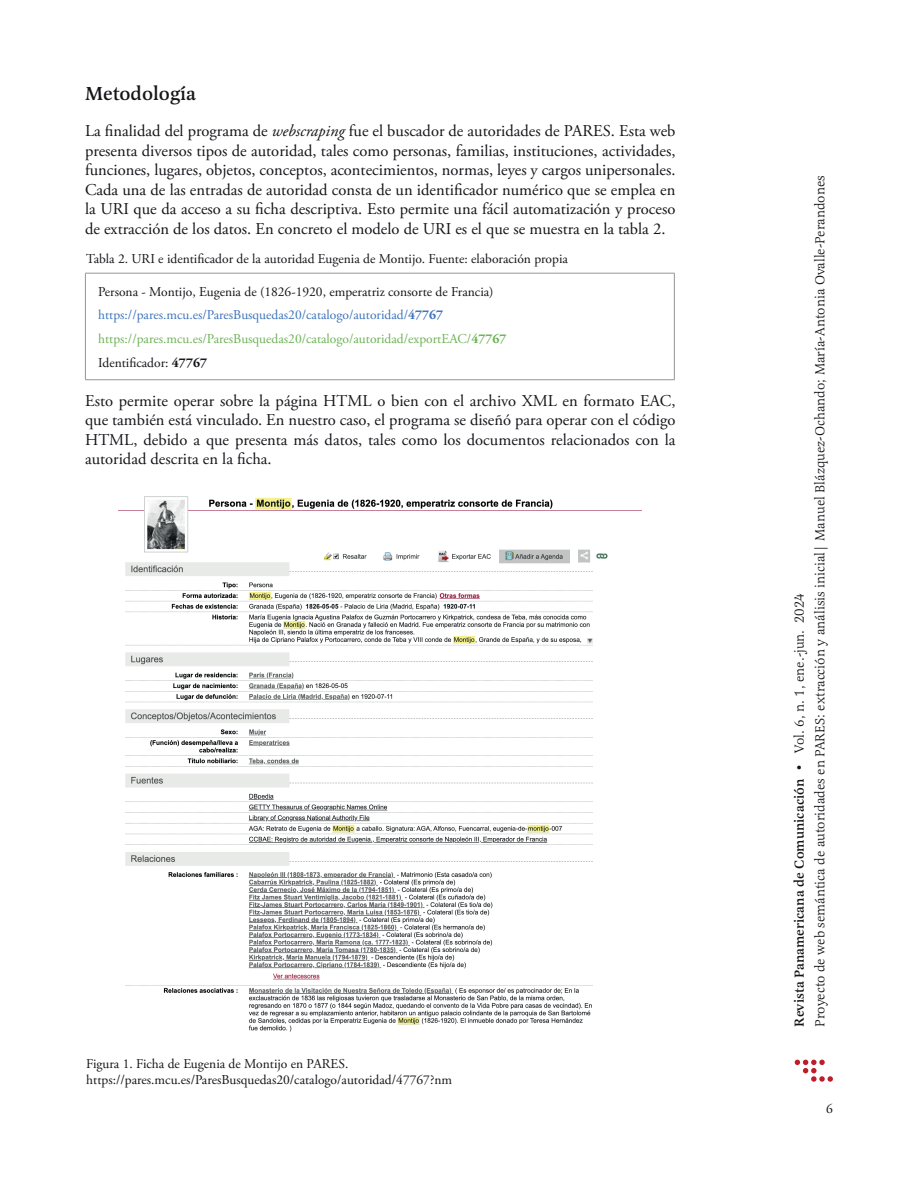
<style>
.page{position:relative;width:918px;height:1188px;background:#fff}
.page>*{position:absolute;margin:0;border:0;box-sizing:border-box;transform-origin:0 0}
.t1{font:500 19.5px "Latienne Pro";color:#171419}
.t2{font:16.5px/19.5px "Adobe Garamond Pro";color:#171419;text-align:justify}
.t3{font:13.5px/23.7px "Adobe Garamond Pro";color:#171419}
.t4{font:13.5px/20.5px "Latienne Pro";color:#171419}
.s1{font-style:italic}
.s2{color:#3d73ba}
.s3{font-weight:700;color:#3d73ba}
.s4{color:#6db255}
.s5{font-weight:700;color:#6db255}
.s6{font-weight:700}
.s7{font-weight:500}
</style>
<div class="page">
<svg style="left:795px;top:1060px;width:38px;height:22px"></svg>
<hr style="left:85px;top:273px;width:590px;height:1px;background:#939598">
<hr style="left:85px;top:274px;width:1px;height:105px;background:#939598">
<hr style="left:674px;top:274px;width:1px;height:105px;background:#939598">
<hr style="left:85px;top:379px;width:590px;height:1px;background:#939598">
<img style="left:119px;top:496px;width:523px;height:536px">
<p class="t1" style="left:85px;top:81px;width:113px">Metodología</p>
<p class="t2" style="left:85px;top:122px;width:592px">La finalidad del programa de <span class="s1">webscraping</span> fue el buscador de autoridades de PARES. Esta web presenta diversos tipos de autoridad, tales como personas, familias, instituciones, actividades, funciones, lugares, objetos, conceptos, acontecimientos, normas, leyes y cargos unipersonales.<br>Cada una de las entradas de autoridad consta de un identificador numérico que se emplea en la URI que da acceso a su ficha descriptiva. Esto permite una fácil automatización y proceso de extracción de los datos. En concreto el modelo de URI es el que se muestra en la tabla 2.</p>
<p class="t3" style="left:86px;top:247px;width:483px">Tabla 2. URI e identificador de la autoridad Eugenia de Montijo. Fuente: elaboración propia</p>
<p class="t3" style="left:98px;top:280px;width:410px">Persona - Montijo, Eugenia de (1826-1920, emperatriz consorte de Francia) <span class="s2">https://pares.mcu.es/ParesBusquedas20/catalogo/autoridad/</span><span class="s3">47767 </span><span class="s4">https://pares.mcu.es/ParesBusquedas20/catalogo/autoridad/exportEAC/</span><span class="s5">47767<br></span>Identificador: <span class="s6">47767</span></p>
<p class="t2" style="left:85px;top:391px;width:592px">Esto permite operar sobre la página HTML o bien con el archivo XML en formato EAC, que también está vinculado. En nuestro caso, el programa se diseñó para operar con el código HTML, debido a que presenta más datos, tales como los documentos relacionados con la autoridad descrita en la ficha.</p>
<p class="t3" style="left:86px;top:1056px;width:367px;line-height:16.2px">Figura 1. Ficha de Eugenia de Montijo en PARES. https://pares.mcu.es/ParesBusquedas20/catalogo/autoridad/47767?nm</p>
<p class="t4" style="left:789px;top:1027px;width:853px;rotate:-90deg"><span class="s7">Revista Panamericana de Comunicación</span> • Vol. 6, n. 1, ene.-jun. 2024<br>Proyecto de web semántica de autoridades en PARES: extracción y análisis inicial| Manuel Blázquez-Ochando; María-Antonia Ovalle-Perandones</p>
<p class="t3" style="left:826px;top:1098px;width:8px">6</p>
</div>
